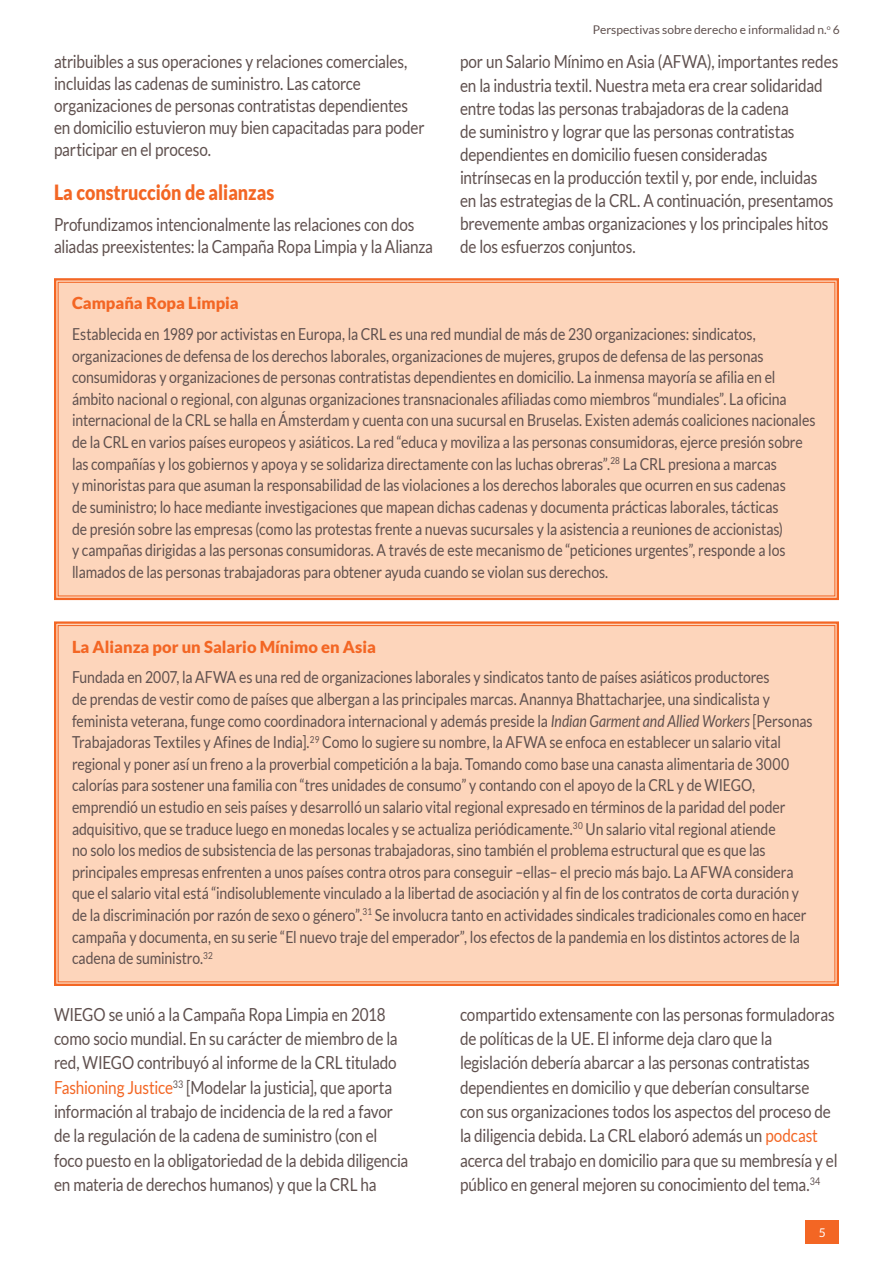
<style>
.page{position:relative;width:893px;height:1263px;background:#fff}
.page>*{position:absolute;margin:0;border:0;box-sizing:border-box;transform-origin:0 0}
.t1{font:900 21px "Lato";color:#f36624;scale:.85 1}
.t2{font:18px/24.3px "Lato";letter-spacing:-.01em;color:#5f504e;scale:.85 1}
.t3{font:16.5px/21.6px "Lato";letter-spacing:-.005em;color:#5f504e;scale:.85 1}
.t4{font:900 16.5px "Lato";color:#f36624}
.t5{font:12px "Lato";color:#5f504e}
.t6{font:12px "Lato";color:#fff}
.s1{font-style:italic}
.s2{color:#f36624}
</style>
<div class="page">
<div style="left:54px;top:278px;width:785px;height:323px;background:#fdd5bb"></div>
<div style="left:54px;top:621px;width:785px;height:365px;background:#fdd5bb"></div>
<div style="left:805px;top:1221px;width:34px;height:23px;background:#f36624"></div>
<p class="t2" style="left:54px;top:51px;width:437px;line-height:21.9px">atribuibles a sus operaciones y relaciones comerciales, incluidas las cadenas de suministro. Las catorce organizaciones de personas contratistas dependientes en domicilio estuvieron muy bien capacitadas para poder participar en el proceso.</p>
<p class="t1" style="left:54px;top:184px;width:261px">La construcción de alianzas</p>
<p class="t2" style="left:54px;top:214px;width:447px;line-height:21.9px">Profundizamos intencionalmente las relaciones con dos aliadas preexistentes: la Campaña Ropa Limpia y la Alianza</p>
<p class="t5" style="left:593px;top:26px;width:248px">Perspectivas sobre derecho e informalidad n.<sup>o</sup> 6</p>
<p class="t2" style="left:460px;top:51px;width:447px;line-height:23.1px">por un Salario Mínimo en Asia (AFWA), importantes redes en la industria textil. Nuestra meta era crear solidaridad entre todas las personas trabajadoras de la cadena<br>de suministro y lograr que las personas contratistas dependientes en domicilio fuesen consideradas intrínsecas en la producción textil y, por ende, incluidas<br>en las estrategias de la CRL. A continuación, presentamos brevemente ambas organizaciones y los principales hitos de los esfuerzos conjuntos.</p>
<p class="t4" style="left:72px;top:297px;width:168px">Campaña Ropa Limpia</p>
<p class="t3" style="left:72px;top:323px;width:876px">Establecida en 1989 por activistas en Europa, la CRL es una red mundial de más de 230 organizaciones: sindicatos, organizaciones de defensa de los derechos laborales, organizaciones de mujeres, grupos de defensa de las personas consumidoras y organizaciones de personas contratistas dependientes en domicilio. La inmensa mayoría se afilia en el ámbito nacional o regional, con algunas organizaciones transnacionales afiliadas como miembros “mundiales”. La oficina internacional de la CRL se halla en Ámsterdam y cuenta con una sucursal en Bruselas. Existen además coaliciones nacionales de la CRL en varios países europeos y asiáticos. La red “educa y moviliza a las personas consumidoras, ejerce presión sobre las compañías y los gobiernos y apoya y se solidariza directamente con las luchas obreras”.<sup>28</sup> La CRL presiona a marcas<br>y minoristas para que asuman la responsabilidad de las violaciones a los derechos laborales que ocurren en sus cadenas<br>de suministro; lo hace mediante investigaciones que mapean dichas cadenas y documenta prácticas laborales, tácticas<br>de presión sobre las empresas (como las protestas frente a nuevas sucursales y la asistencia a reuniones de accionistas)<br>y campañas dirigidas a las personas consumidoras. A través de este mecanismo de “peticiones urgentes”, responde a los llamados de las personas trabajadoras para obtener ayuda cuando se violan sus derechos.</p>
<p class="t4" style="left:72px;top:640px;width:305px">La Alianza por un Salario Mínimo en Asia</p>
<p class="t3" style="left:72px;top:667px;width:873px">Fundada en 2007, la AFWA es una red de organizaciones laborales y sindicatos tanto de países asiáticos productores<br>de prendas de vestir como de países que albergan a las principales marcas. Anannya Bhattacharjee, una sindicalista y feminista veterana, funge como coordinadora internacional y además preside la <span class="s1">Indian Garment and Allied Workers</span> [Personas Trabajadoras Textiles y Afines de India].<sup>29</sup> Como lo sugiere su nombre, la AFWA se enfoca en establecer un salario vital regional y poner así un freno a la proverbial competición a la baja. Tomando como base una canasta alimentaria de 3000 calorías para sostener una familia con “tres unidades de consumo” y contando con el apoyo de la CRL y de WIEGO, emprendió un estudio en seis países y desarrolló un salario vital regional expresado en términos de la paridad del poder adquisitivo, que se traduce luego en monedas locales y se actualiza periódicamente.<sup>30</sup> Un salario vital regional atiende<br>no solo los medios de subsistencia de las personas trabajadoras, sino también el problema estructural que es que las principales empresas enfrenten a unos países contra otros para conseguir –ellas– el precio más bajo. La AFWA considera que el salario vital está “indisolublemente vinculado a la libertad de asociación y al fin de los contratos de corta duración y de la discriminación por razón de sexo o género”.<sup>31</sup> Se involucra tanto en actividades sindicales tradicionales como en hacer campaña y documenta, en su serie “El nuevo traje del emperador”, los efectos de la pandemia en los distintos actores de la cadena de suministro.<sup>32</sup></p>
<p class="t2" style="left:54px;top:1002px;width:418px">WIEGO se unió a la Campaña Ropa Limpia en 2018 como socio mundial. En su carácter de miembro de la red, WIEGO contribuyó al informe de la CRL titulado <span class="s2">Fashioning Justice</span><sup>33</sup> [Modelar la justicia], que aporta información al trabajo de incidencia de la red a favor de la regulación de la cadena de suministro (con el foco puesto en la obligatoriedad de la debida diligencia en materia de derechos humanos) y que la CRL ha</p>
<p class="t2" style="left:460px;top:1002px;width:446px">compartido extensamente con las personas formuladoras de políticas de la UE. El informe deja claro que la legislación debería abarcar a las personas contratistas dependientes en domicilio y que deberían consultarse con sus organizaciones todos los aspectos del proceso de la diligencia debida. La CRL elaboró además un <span class="s2">podcast </span>acerca del trabajo en domicilio para que su membresía y el público en general mejoren su conocimiento del tema.<sup>34</sup></p>
<p class="t6" style="left:819px;top:1226px;width:8px">5</p>
</div>
